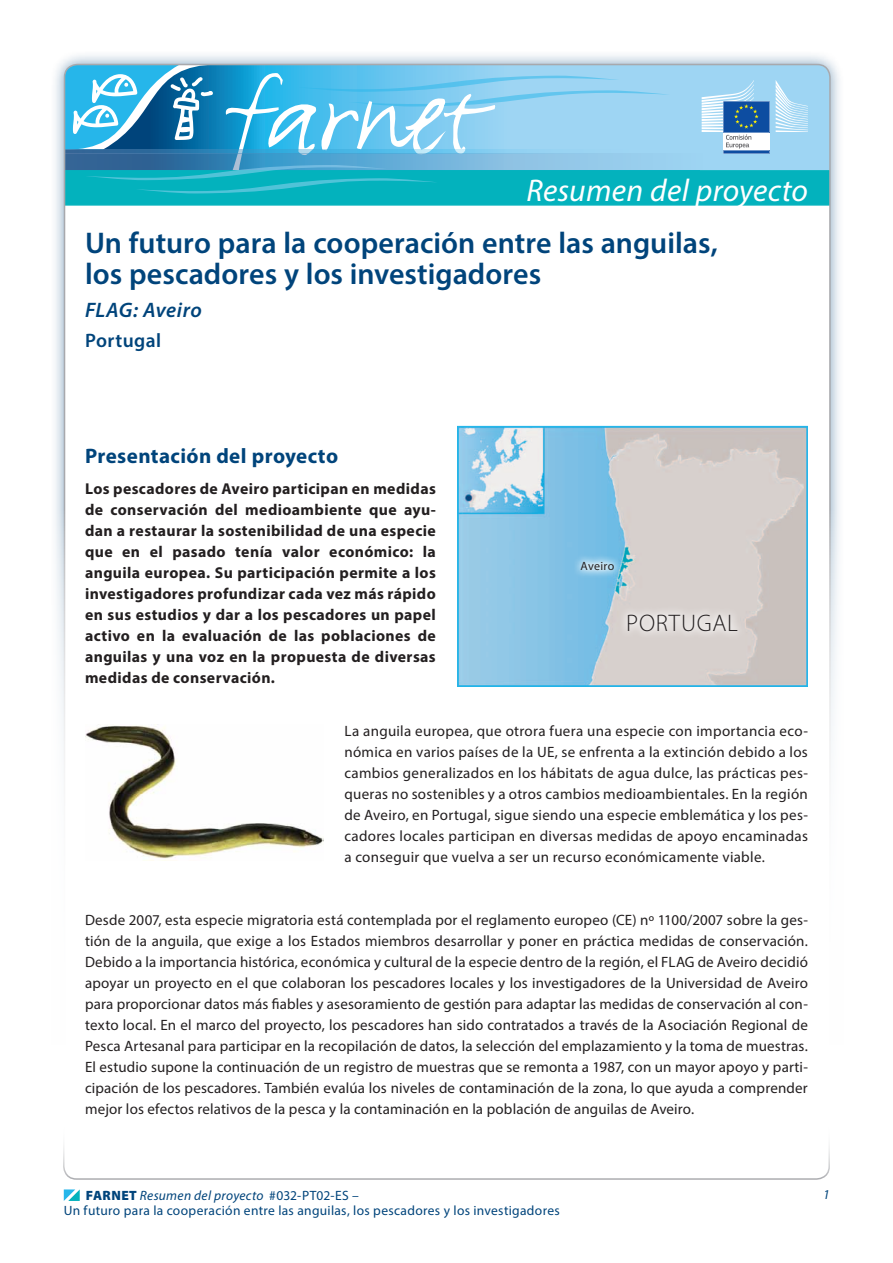
<style>
.page{position:relative;width:893px;height:1263px;background:#fff}
.page>*{position:absolute;margin:0;border:0;box-sizing:border-box;transform-origin:0 0}
.t1{font:italic 31.5px "Myriad Pro";letter-spacing:.01em;color:#fff}
.t2{font:600 30px/31.5px "Myriad Pro";color:#00447b}
.t3{font:300 24px "Myriad Pro";letter-spacing:.03em;color:#231f20}
.t4{font:700 21px "Myriad Pro";letter-spacing:.02em;color:#00447b}
.t5{font:italic 600 21px "Myriad Pro";letter-spacing:.015em;color:#00447b}
.t6{font:600 19.5px "Myriad Pro";letter-spacing:.025em;color:#00447b}
.t7{font:700 15.75px/21px "Myriad Pro";letter-spacing:.025em;color:#231f20;text-align:justify}
.t8{font:15px/21px "Myriad Pro";letter-spacing:.015em;color:#231f20;text-align:justify}
.t9{font:13.5px/15px "Myriad Pro";letter-spacing:.025em;color:#00447b}
.t10{font:italic 13.5px "Myriad Pro";color:#00447b}
.t11{font:12px "Myriad Pro";letter-spacing:.025em;color:#231f20}
.s1{font-weight:900}
.s2{font-style:italic}
</style>
<div class="page">
<div style="left:49px;top:49px;width:796px;height:1166px;background:#00447b;opacity:.5"></div>
<div style="left:65px;top:65px;width:765px;height:1135px;background:#fff;border-radius:13px"></div>
<div style="left:670px;top:65px;width:160px;height:105px;background:#9ed5f3"></div>
<div style="left:65px;top:154px;width:638px;height:17px;background:#9cd3f1"></div>
<hr style="left:65px;top:150px;width:638px;height:4px;background:#9ed5f3">
<div style="left:65px;top:170px;width:765px;height:36px;background:#03b2bd;border:2px solid #03b2bd"></div>
<div style="left:0;top:510px;width:893px;height:753px;background:#fff"></div>
<svg style="left:65px;top:65px;width:605px;height:132px"></svg>
<svg style="left:63px;top:1146px;width:767px;height:34px"></svg>
<svg style="left:64px;top:1189px;width:16px;height:12px"></svg>
<svg style="left:776px;top:80px;width:32px;height:52px;background:#b8e0f6"></svg>
<svg style="left:702px;top:80px;width:67px;height:74px"></svg>
<img style="left:85px;top:725px;width:238px;height:134px">
<img style="left:460px;top:429px;width:345px;height:255px">
<div style="left:457px;top:426px;width:351px;height:261px;border:2px solid #26b6ea"></div>
<svg style="left:619px;top:605px;width:127px;height:35px;background:#dfdad7"></svg>
<svg style="left:572px;top:553px;width:50px;height:26px"></svg>
<h1 class="t1" style="left:526px;top:171px;width:283px">Resumen del proyecto</h1>
<h2 class="t2" style="left:85px;top:226px;width:634px">Un futuro para la cooperación entre las anguilas, los pescadores y los investigadores</h2>
<h3 class="t5" style="left:85px;top:296px;width:118px">FLAG: Aveiro</h3>
<h3 class="t6" style="left:85px;top:328px;width:78px">Portugal</h3>
<h3 class="t4" style="left:85px;top:442px;width:255px">Presentación del proyecto</h3>
<p class="t7" style="left:85px;top:478px;width:352px">Los pescadores de Aveiro participan en medidas de conservación del medioambiente que ayu&shy;dan a restaurar la sostenibilidad de una especie que en el pasado tenía valor económico: la anguila europea. Su participación permite a los investigadores profundizar cada vez más rápido en sus estudios y dar a los pescadores un papel activo en la evaluación de las poblaciones de anguilas y una voz en la propuesta de diversas medidas de conservación.</p>
<p class="t11" style="left:581px;top:558px;width:35px">Aveiro</p>
<h3 class="t3" style="left:626px;top:608px;width:113px">PORTUGAL</h3>
<p class="t8" style="left:344px;top:720px;width:465px">La anguila europea, que otrora fuera una especie con importancia eco&shy;nómica en varios países de la UE, se enfrenta a la extinción debido a los cambios generalizados en los hábitats de agua dulce, las prácticas pes&shy;queras no sostenibles y a otros cambios medioambientales. En la región de Aveiro, en Portugal, sigue siendo una especie emblemática y los pes&shy;cadores locales participan en diversas medidas de apoyo encaminadas a conseguir que vuelva a ser un recurso económicamente viable.</p>
<p class="t8" style="left:85px;top:909px;width:724px">Desde 2007, esta especie migratoria está contemplada por el reglamento europeo (CE) nº 1100/2007 sobre la ges&shy;tión de la anguila, que exige a los Estados miembros desarrollar y poner en práctica medidas de conservación.<br>Debido a la importancia histórica, económica y cultural de la especie dentro de la región, el FLAG de Aveiro decidió apoyar un proyecto en el que colaboran los pescadores locales y los investigadores de la Universidad de Aveiro para proporcionar datos más fiables y asesoramiento de gestión para adaptar las medidas de conservación al con&shy;texto local. En el marco del proyecto, los pescadores han sido contratados a través de la Asociación Regional de Pesca Artesanal para participar en la recopilación de datos, la selección del emplazamiento y la toma de muestras.<br>El estudio supone la continuación de un registro de muestras que se remonta a 1987, con un mayor apoyo y parti&shy;cipación de los pescadores. También evalúa los niveles de contaminación de la zona, lo que ayuda a comprender mejor los efectos relativos de la pesca y la contaminación en la población de anguilas de Aveiro.</p>
<p class="t9" style="left:64px;top:1188px;width:497px;text-indent:22px"><span class="s1">FARNET</span> <span class="s2">Resumen del proyecto</span> #032-PT02-ES –<br>Un futuro para la cooperación entre las anguilas, los pescadores y los investigadores</p>
<p class="t10" style="left:823px;top:1186px;width:8px">1</p>
</div>
